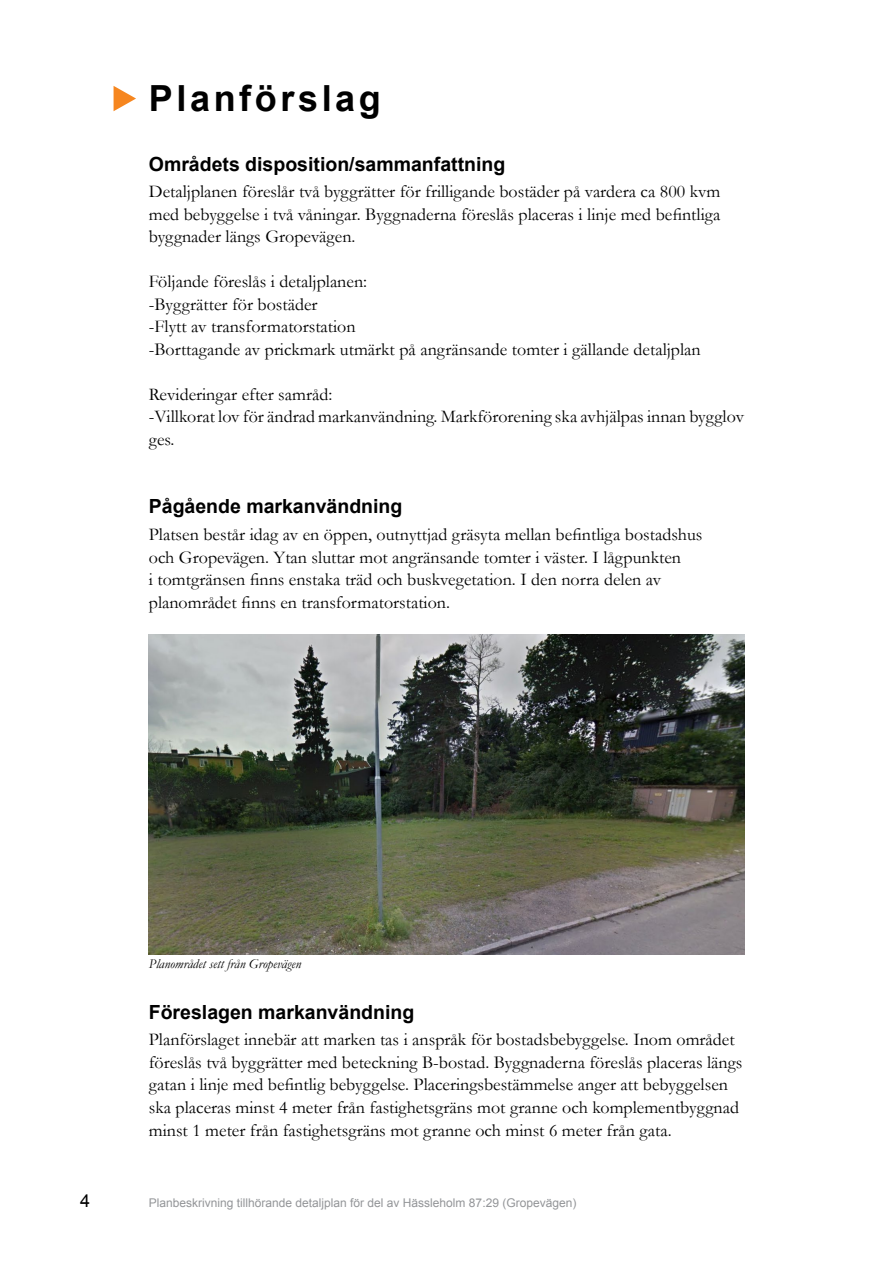
<style>
.page{position:relative;width:893px;height:1263px;background:#fff}
.page>*{position:absolute;margin:0;border:0;box-sizing:border-box;transform-origin:0 0}
.t1{font:700 36px "Arial";letter-spacing:.1em;color:#000}
.t2{font:700 19.5px "Arial";color:#000}
.t3{font:18px/22.5px "Garamond";color:#000}
.t4{font:18px "Arial";color:#000}
.t5{font:italic 13.5px "Garamond";color:#000}
.t6{font:12px "Arial";color:#939598}
</style>
<div class="page">
<svg style="left:114px;top:86px;width:22px;height:25px"></svg>
<img style="left:149px;top:635px;width:595px;height:320px">
<h1 class="t1" style="left:149px;top:75px;width:234px">Planförslag</h1>
<p class="t2" style="left:149px;top:151px;width:358px">Områdets disposition/sammanfattning</p>
<p class="t3" style="left:149px;top:180px;width:573px;text-align:justify">Detaljplanen föreslår två byggrätter för frilligande bostäder på vardera ca 800 kvm med bebyggelse i två våningar. Byggnaderna föreslås placeras i linje med befintliga byggnader längs Gropevägen.</p>
<p class="t3" style="left:149px;top:270px;width:553px">Följande föreslås i detaljplanen:<br>-Byggrätter för bostäder<br>-Flytt av transformatorstation<br>-Borttagande av prickmark utmärkt på angränsande tomter i gällande detaljplan</p>
<p class="t3" style="left:149px;top:383px;width:597px">Revideringar efter samråd:<br>-Villkorat lov för ändrad markanvändning. Markförorening ska avhjälpas innan bygglov ges.</p>
<p class="t2" style="left:149px;top:493px;width:255px">Pågående markanvändning</p>
<p class="t3" style="left:149px;top:523px;width:555px">Platsen består idag av en öppen, outnyttjad gräsyta mellan befintliga bostadshus och Gropevägen. Ytan sluttar mot angränsande tomter i väster. I lågpunkten<br>i tomtgränsen finns enstaka träd och buskvegetation. I den norra delen av planområdet finns en transformatorstation.</p>
<p class="t5" style="left:149px;top:954px;width:154px">Planområdet sett från Gropevägen</p>
<p class="t2" style="left:149px;top:999px;width:267px">Föreslagen markanvändning</p>
<p class="t3" style="left:149px;top:1028px;width:595px">Planförslaget innebär att marken tas i anspråk för bostadsbebyggelse. Inom området föreslås två byggrätter med beteckning B-bostad. Byggnaderna föreslås placeras längs gatan i linje med befintlig bebyggelse. Placeringsbestämmelse anger att bebyggelsen ska placeras minst 4 meter från fastighetsgräns mot granne och komplementbyggnad minst 1 meter från fastighetsgräns mot granne och minst 6 meter från gata.</p>
<p class="t4" style="left:80px;top:1189px;width:12px">4</p>
<p class="t6" style="left:149px;top:1195px;width:429px">Planbeskrivning tillhörande detaljplan för del av Hässleholm 87:29 (Gropevägen)</p>
</div>
